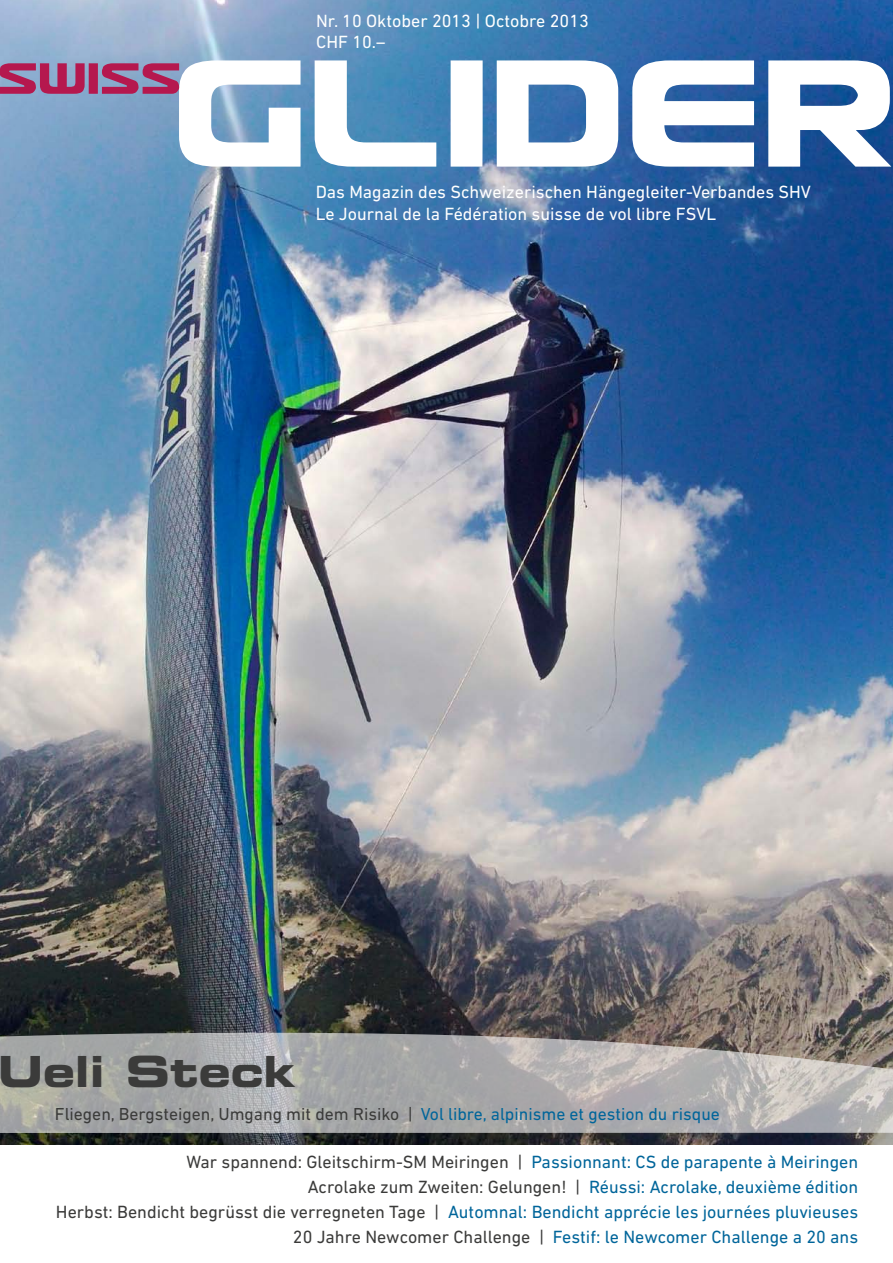
<style>
.page{position:relative;width:893px;height:1263px;background:#fff}
.page>*{position:absolute;margin:0;border:0;box-sizing:border-box;transform-origin:0 0}
.t1{font:42.9px "Eurostile LT Std Bold Ex 2";color:#3b3b3a}
.Titelseite_Text{font:18px/24.8px "DIN Next LT Pro";color:#00659a;text-align:right}
.t2{font:18px "DIN Next LT Pro";color:#fff}
.Titelseite_Text-2{font:18px "DIN Next LT Pro";color:#3b3b3a}
.Titelseite_Text-3{font:17.7px "DIN Next LT Pro";color:#3b3b3a}
.s1{color:#00659a}
.s2{color:#3b3b3a}
</style>
<div class="page">
<img style="left:0;top:0;width:893px;height:1145px">
<svg style="left:0;top:1031px;width:893px;height:102px;background:#a7a6a5"></svg>
<svg style="left:179px;top:60px;width:712px;height:107px"></svg>
<svg style="left:0;top:63px;width:179px;height:31px;background:#a44e7c"></svg>
<p class="t2" style="left:316px;top:10px;width:274px">Nr. 10 Oktober 2013 | Octobre 2013</p>
<p class="t2" style="left:316px;top:32px;width:71px">CHF 10.–</p>
<p class="t2" style="left:316px;top:182px;width:497px">Das Magazin des Schweizerischen Hängegleiter-Verbandes SHV</p>
<p class="t2" style="left:316px;top:203px;width:402px">Le Journal de la Fédération suisse de vol libre FSVL</p>
<p class="t1" style="left:-2px;top:1041px;width:300px">Ueli Steck</p>
<p class="Titelseite_Text-3" style="left:55px;top:1103px;width:667px">Fliegen, Bergsteigen, Umgang mit dem Risiko | <span class="s1">Vol libre, alpinisme et gestion du risque</span></p>
<p class="Titelseite_Text-2" style="left:186px;top:1152px;width:673px">War spannend: Gleitschirm-SM Meiringen | <span class="s1">Passionnant: CS de parapente à Meiringen</span></p>
<p class="Titelseite_Text" style="left:308px;top:1174px;width:552px"><span class="s2">Acrolake zum Zweiten: Gelungen! |</span> Réussi: Acrolake, deuxième édition</p>
<p class="Titelseite_Text" style="left:56px;top:1199px;width:804px"><span class="s2">Herbst: Bendicht begrüsst die verregneten Tage |</span> Automnal: Bendicht apprécie les journées pluvieuses<br><span class="s2">20 Jahre Newcomer Challenge |</span> Festif: le Newcomer Challenge a 20 ans</p>
</div>
